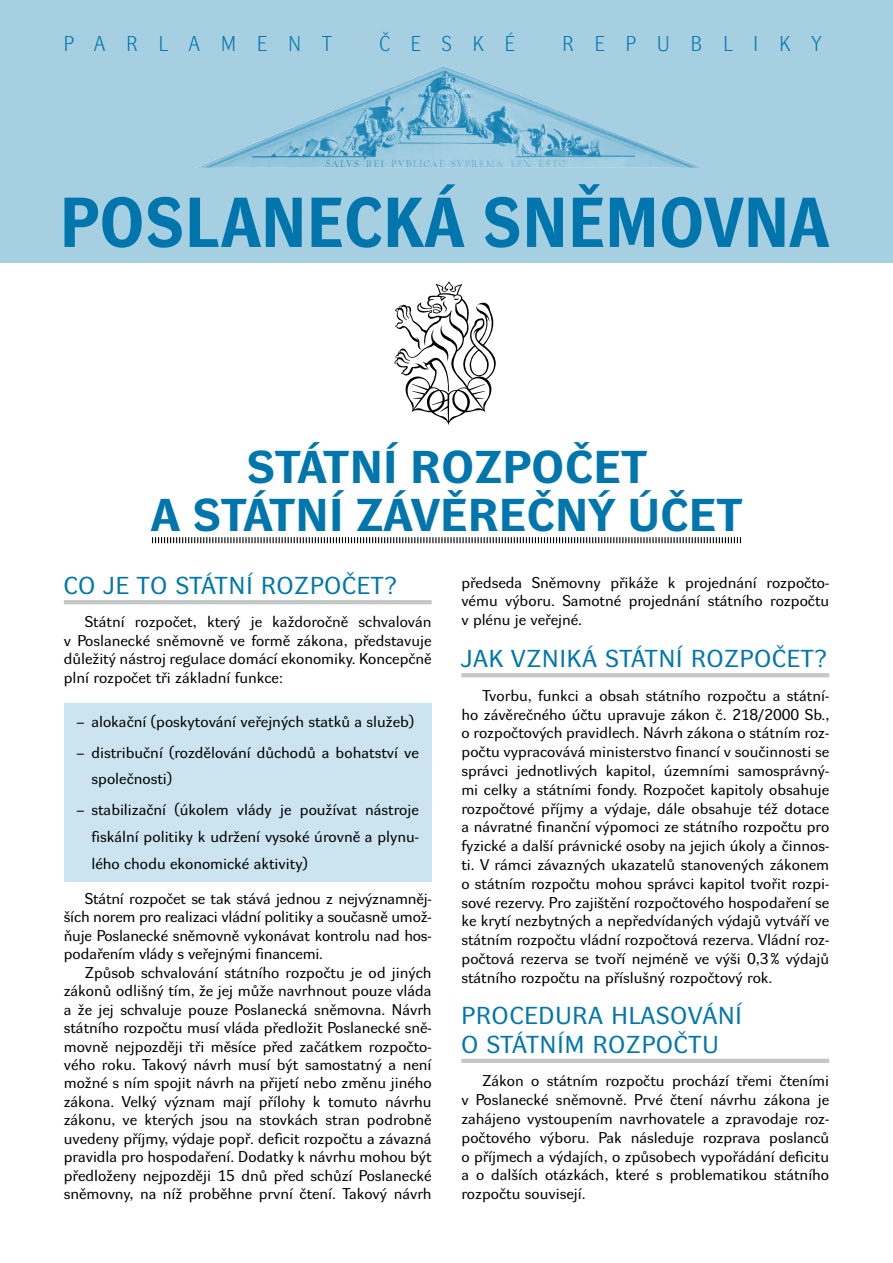
<style>
.page{position:relative;width:893px;height:1263px;background:#fff}
.page>*{position:absolute;margin:0;border:0;box-sizing:border-box;transform-origin:0 0}
.t1{font:700 69px "Dyna Grotesk R";letter-spacing:.03em;color:#0076ad}
.t2{font:700 45px/48px "Dyna Grotesk RE";letter-spacing:.035em;color:#0076ad;text-align:center}
.t3{font:24px/29.1px "Dyna Grotesk RE";letter-spacing:.045em;color:#0076ad}
.t4{font:21px "Dyna Grotesk L";letter-spacing:1.015em;color:#0076ad}
.t5{font:15.3px/18.8px "Dyna Grotesk RE";color:#000;text-align:justify}
</style>
<div class="page">
<div style="left:64px;top:703px;width:368px;height:178px;background:#cce4ef"></div>
<hr style="left:64px;top:600px;width:368px;height:4px;background:#c5c6c6">
<hr style="left:461px;top:673px;width:368px;height:4px;background:#c5c6c6">
<hr style="left:461px;top:1059px;width:368px;height:4px;background:#c5c6c6">
<svg style="left:152px;top:537px;width:589px;height:6px"></svg>
<div style="left:0;top:0;width:893px;height:262px;background:#a6cfe2"></div>
<img style="left:196px;top:66px;width:508px;height:102px">
<svg style="left:394px;top:282px;width:102px;height:143px"></svg>
<h3 class="t4" style="left:64px;top:31px;width:269px">PARLAMENT</h3>
<h3 class="t4" style="left:379px;top:31px;width:137px">ČESKÉ</h3>
<h3 class="t4" style="left:563px;top:31px;width:260px">REPUBLIKY</h3>
<h1 class="t1" style="left:61px;top:183px;width:769px">POSLANECKÁ SNĚMOVNA</h1>
<h2 class="t2" style="left:152px;top:447px;width:592px">STÁTNÍ ROZPOČET<br>A STÁTNÍ ZÁVĚREČNÝ ÚČET</h2>
<h3 class="t3" style="left:64px;top:573px;width:334px">CO JE TO STÁTNÍ ROZPOČET?</h3>
<p class="t5" style="left:64px;top:614px;width:369px;text-indent:21px">Státní rozpočet, který je každoročně schvalován v Poslanecké sněmovně ve formě zákona, představuje důležitý nástroj regulace domácí ekonomiky. Koncepčně plní rozpočet tři základní funkce:</p>
<p class="t5" style="left:77px;top:714px;width:339px">– alokační (poskytování veřejných statků a služeb)</p>
<p class="t5" style="left:91px;top:740px;width:329px;line-height:26.7px;text-indent:-15px">– distribuční (rozdělování důchodů a bohatství ve společnosti)</p>
<p class="t5" style="left:91px;top:798px;width:329px;line-height:26.7px;text-indent:-15px">– stabilizační (úkolem vlády je používat nástroje fiskální politiky k udržení vysoké úrovně a plynu&shy;lého chodu ekonomické aktivity)</p>
<p class="t5" style="left:64px;top:891px;width:369px;text-indent:21px">Státní rozpočet se tak stává jednou z nejvýznamněj&shy;ších norem pro realizaci vládní politiky a současně umož&shy;ňuje Poslanecké sněmovně vykonávat kontrolu nad hos&shy;podařením vlády s veřejnými financemi.</p>
<p class="t5" style="left:64px;top:965px;width:369px;text-indent:21px">Způsob schvalování státního rozpočtu je od jiných zákonů odlišný tím, že jej může navrhnout pouze vláda a že jej schvaluje pouze Poslanecká sněmovna. Návrh státního rozpočtu musí vláda předložit Poslanecké sně&shy;movně nejpozději tři měsíce před začátkem rozpočto&shy;vého roku. Takový návrh musí být samostatný a není možné s ním spojit návrh na přijetí nebo změnu jiného zákona. Velký význam mají přílohy k tomuto návrhu zákonu, ve kterých jsou na stovkách stran podrobně uvedeny příjmy, výdaje popř. deficit rozpočtu a závazná pravidla pro hospodaření. Dodatky k návrhu mohou být předloženy nejpozději 15 dnů před schůzí Poslanecké sněmovny, na níž proběhne první čtení. Takový návrh</p>
<p class="t5" style="left:461px;top:574px;width:369px">předseda Sněmovny přikáže k projednání rozpočto&shy;vému výboru. Samotné projednání státního rozpočtu v plénu je veřejné.</p>
<h3 class="t3" style="left:462px;top:646px;width:366px">JAK VZNIKÁ STÁTNÍ ROZPOČET?</h3>
<p class="t5" style="left:461px;top:687px;width:369px;text-indent:21px">Tvorbu, funkci a obsah státního rozpočtu a státní&shy;ho závěrečného účtu upravuje zákon č. 218/2000 Sb., o rozpočtových pravidlech. Návrh zákona o státním roz&shy;počtu vypracovává ministerstvo financí v součinnosti se správci jednotlivých kapitol, územními samosprávný&shy;mi celky a státními fondy. Rozpočet kapitoly obsahuje rozpočtové příjmy a výdaje, dále obsahuje též dotace a návratné finanční výpomoci ze státního rozpočtu pro fyzické a další právnické osoby na jejich úkoly a činnos&shy;ti. V rámci závazných ukazatelů stanovených zákonem o státním rozpočtu mohou správci kapitol tvořit rozpi&shy;sové rezervy. Pro zajištění rozpočtového hospodaření se ke krytí nezbytných a nepředvídaných výdajů vytváří ve státním rozpočtu vládní rozpočtová rezerva. Vládní roz&shy;počtová rezerva se tvoří nejméně ve výši 0,3% výdajů státního rozpočtu na příslušný rozpočtový rok.</p>
<h3 class="t3" style="left:462px;top:1003px;width:282px">PROCEDURA HLASOVÁNÍ<br>O STÁTNÍM ROZPOČTU</h3>
<p class="t5" style="left:461px;top:1073px;width:369px;text-indent:21px">Zákon o státním rozpočtu prochází třemi čteními v Poslanecké sněmovně. Prvé čtení návrhu zákona je zahájeno vystoupením navrhovatele a zpravodaje roz&shy;počtového výboru. Pak následuje rozprava poslanců o příjmech a výdajích, o způsobech vypořádání deficitu a o dalších otázkách, které s problematikou státního rozpočtu souvisejí.</p>
</div>
